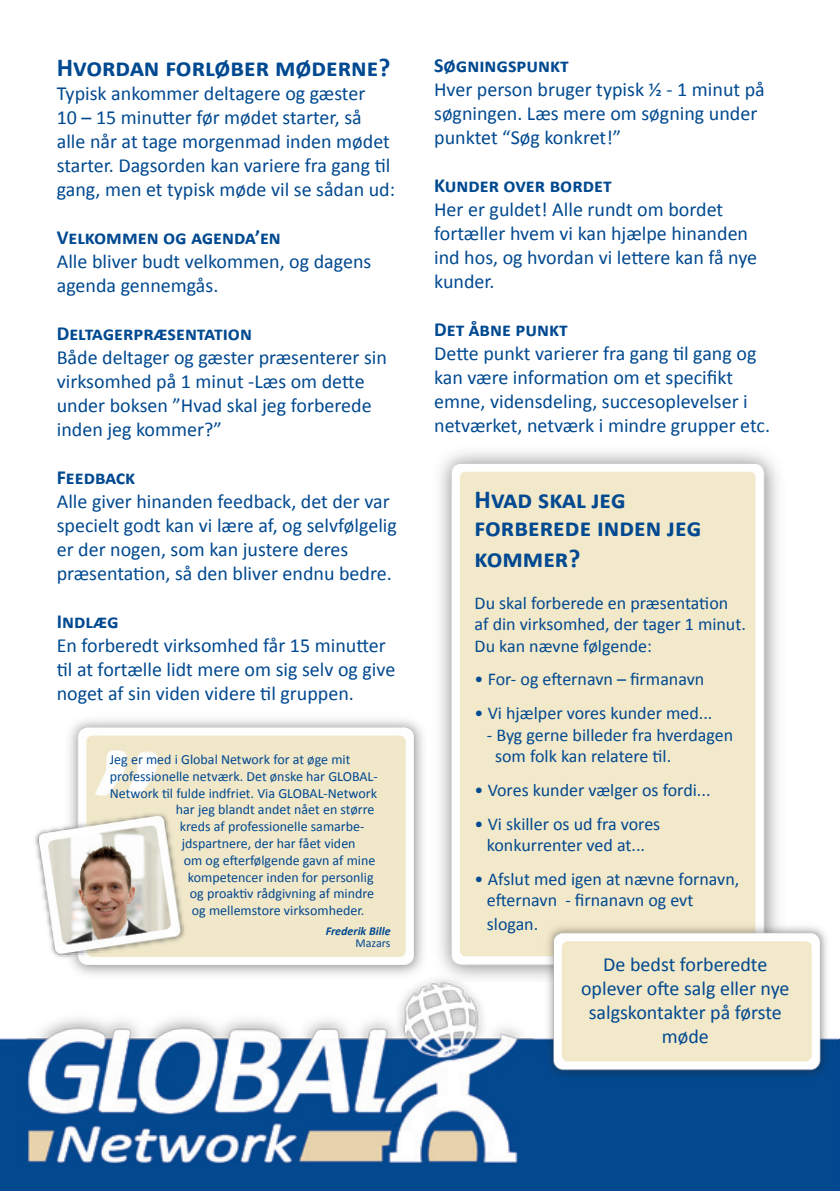
<style>
.page{position:relative;width:840px;height:1191px;background:#fff}
.page>*{position:absolute;margin:0;border:0;box-sizing:border-box;transform-origin:0 0}
.t1{font:700 26px/28px "Calibri";color:#014990}
.t2{font:20px/24px "Calibri";color:#014990}
.t3{font:700 20px "Calibri";color:#014990}
.t4{font:18px/21.6px "Calibri";color:#014990}
.t5{font:14px "Calibri";color:#014990}
.t6{font:italic 700 12px "Calibri";color:#014990}
.t7{font:12px "Calibri";color:#014990}
</style>
<div class="page">
<img style="left:440px;top:452px;width:338px;height:517px">
<img style="left:0;top:969px;width:839px;height:222px">
<hr style="left:839px;top:1039px;width:1px;height:152px;background:#014990">
<img style="left:537px;top:915px;width:298px;height:170px">
<img style="left:28px;top:720px;width:399px;height:259px">
<h1 class="t1" style="left:57px;top:52px;width:335px">Hvordan forløber møderne?</h1>
<p class="t2" style="left:57px;top:81px;width:339px">Typisk ankommer deltagere og gæster<br>10 – 15 minutter før mødet starter, så alle når at tage morgenmad inden mødet starter. Dagsorden kan variere fra gang til gang, men et typisk møde vil se sådan ud:</p>
<p class="t3" style="left:57px;top:225px;width:225px">Velkommen og agenda’en</p>
<p class="t2" style="left:57px;top:249px;width:316px">Alle bliver budt velkommen, og dagens agenda gennemgås.</p>
<p class="t3" style="left:57px;top:321px;width:197px">Deltagerpræsentation</p>
<p class="t2" style="left:57px;top:345px;width:331px">Både deltager og gæster præsenterer sin virksomhed på 1 minut -Læs om dette under boksen ”Hvad skal jeg forberede inden jeg kommer?”</p>
<p class="t3" style="left:57px;top:465px;width:80px">Feedback</p>
<p class="t2" style="left:57px;top:489px;width:341px">Alle giver hinanden feedback, det der var specielt godt kan vi lære af, og selvfølgelig er der nogen, som kan justere deres præsentation, så den bliver endnu bedre.</p>
<p class="t3" style="left:57px;top:609px;width:63px">Indlæg</p>
<p class="t2" style="left:57px;top:633px;width:340px">En forberedt virksomhed får 15 minutter til at fortælle lidt mere om sig selv og give noget af sin viden videre til gruppen.</p>
<p class="t5" style="left:110px;top:750px;width:242px">Jeg er med i Global Network for at øge mit</p>
<p class="t5" style="left:110px;top:767px;width:269px">professionelle netværk. Det ønske har GLOBAL-</p>
<p class="t5" style="left:110px;top:784px;width:268px">Network til fulde indfriet. Via GLOBAL-Network</p>
<p class="t5" style="left:176px;top:801px;width:200px">har jeg blandt andet nået en større</p>
<p class="t5" style="left:180px;top:818px;width:186px">kreds af professionelle samarbe-</p>
<p class="t5" style="left:182px;top:834px;width:175px">jdspartnere, der har fået viden</p>
<p class="t5" style="left:184px;top:851px;width:193px">om og efterfølgende gavn af mine</p>
<p class="t5" style="left:188px;top:868px;width:187px">kompetencer inden for personlig</p>
<p class="t5" style="left:190px;top:885px;width:186px">og proaktiv rådgivning af mindre</p>
<p class="t5" style="left:192px;top:902px;width:174px">og mellemstore virksomheder.</p>
<p class="t6" style="left:325px;top:923px;width:66px">Frederik Bille</p>
<p class="t7" style="left:355px;top:935px;width:36px">Mazars</p>
<p class="t3" style="left:434px;top:53px;width:136px">Søgningspunkt</p>
<p class="t2" style="left:434px;top:76px;width:332px">Hver person bruger typisk ½ - 1 minut på søgningen. Læs mere om søgning under punktet “Søg konkret!”</p>
<p class="t3" style="left:434px;top:173px;width:179px">Kunder over bordet</p>
<p class="t2" style="left:434px;top:196px;width:324px">Her er guldet! Alle rundt om bordet fortæller hvem vi kan hjælpe hinanden ind hos, og hvordan vi lettere kan få nye kunder.</p>
<p class="t3" style="left:434px;top:317px;width:135px">Det åbne punkt</p>
<p class="t2" style="left:434px;top:340px;width:337px">Dette punkt varierer fra gang til gang og kan være information om et specifikt emne, vidensdeling, succesoplevelser i netværket, netværk i mindre grupper etc.</p>
<h1 class="t1" style="left:474px;top:484px;width:228px">Hvad skal jeg forberede inden jeg</h1>
<h1 class="t1" style="left:474px;top:543px;width:107px">kommer?</h1>
<p class="t4" style="left:474px;top:591px;width:273px">Du skal forberede en præsentation af din virksomhed, der tager 1 minut.<br>Du kan nævne følgende:</p>
<p class="t4" style="left:474px;top:668px;width:231px">• For- og efternavn – firmanavn</p>
<p class="t4" style="left:474px;top:701px;width:239px">• Vi hjælper vores kunder med...</p>
<p class="t4" style="left:494px;top:723px;width:240px;text-indent:-8px">- Byg gerne billeder fra hverdagen som folk kan relatere til.</p>
<p class="t4" style="left:474px;top:778px;width:237px">• Vores kunder vælger os fordi...</p>
<p class="t4" style="left:474px;top:812px;width:187px;text-align:center">• Vi skiller os ud fra vores konkurrenter ved at...</p>
<p class="t4" style="left:486px;top:867px;width:254px;text-indent:-12px">• Afslut med igen at nævne fornavn, efternavn - firnanavn og evt</p>
<p class="t4" style="left:486px;top:912px;width:53px">slogan.</p>
<p class="t2" style="left:580px;top:951px;width:210px;text-align:center">De bedst forberedte oplever ofte salg eller nye salgskontakter på første møde</p>
</div>
